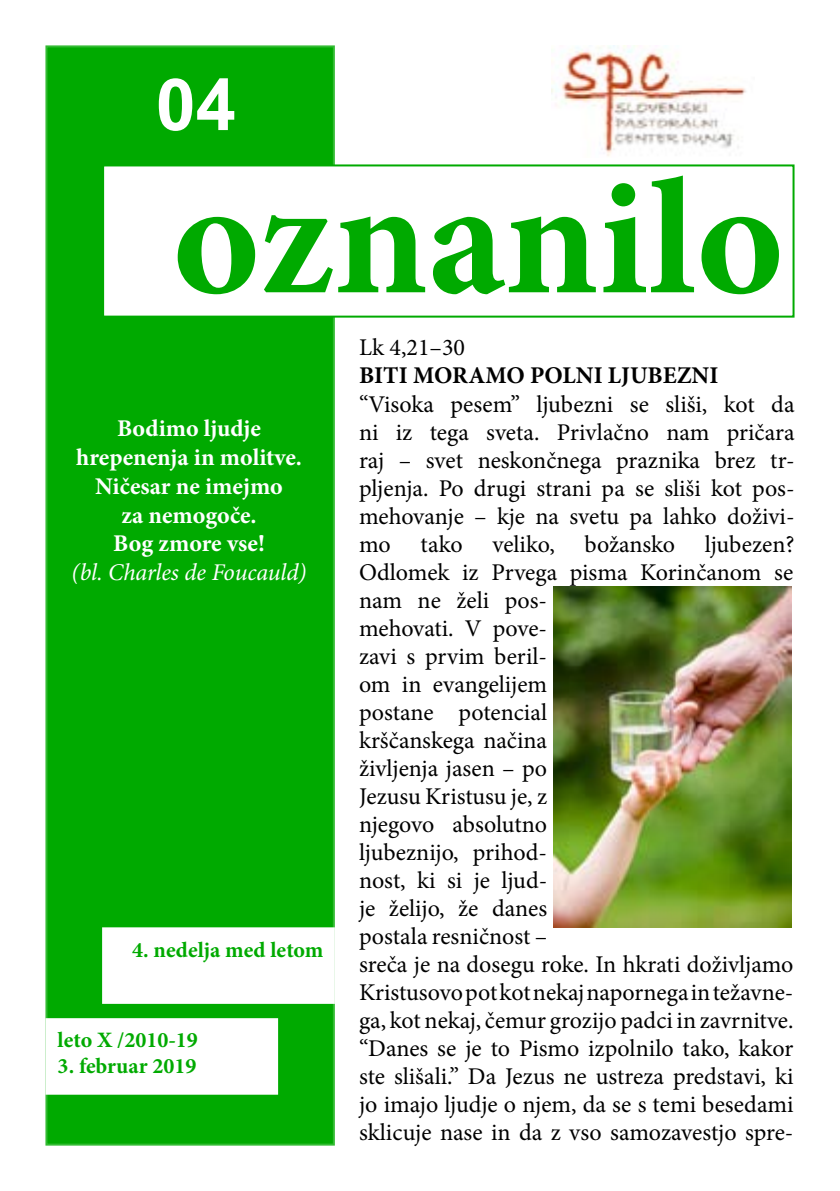
<style>
.page{position:relative;width:840px;height:1191px;background:#fff}
.page>*{position:absolute;margin:0;border:0;box-sizing:border-box;transform-origin:0 0}
.t1{font:700 166px "Minion Pro";color:#0a0}
.t2{font:700 72px "Arial";color:#fff}
.t3{font:24px/28px "Minion Pro";color:#000}
.t4{font:700 24px/28.8px "Minion Pro";color:#fff;text-align:center}
.t5{font:700 24px "Minion Pro";color:#000}
.t6{font:italic 24px "Minion Pro";letter-spacing:-.005em;color:#fff}
.t7{font:700 22px "Minion Pro";color:#0a0}
</style>
<div class="page">
<div style="left:45px;top:45px;width:289px;height:1100px;background:#0a0;border:2px solid #3b3"></div>
<div style="left:102px;top:164px;width:692px;height:154px;background:#fff;border:2px solid #0a0"></div>
<img style="left:551px;top:45px;width:195px;height:111px">
<div style="left:45px;top:1018px;width:233px;height:76px;background:#fff;border:2px solid #fff"></div>
<div style="left:102px;top:927px;width:232px;height:77px;background:#fff;border:2px solid #fff"></div>
<img style="left:553px;top:587px;width:238px;height:340px">
<h2 class="t2" style="left:156px;top:57px;width:82px">04</h2>
<h1 class="t1" style="left:173px;top:122px;width:612px">oznanilo</h1>
<p class="t4" style="left:76px;top:414px;width:227px">Bodimo ljudje hrepenenja in molitve.<br>Ničesar ne imejmo<br>za nemogoče.<br>Bog zmore vse!</p>
<p class="t6" style="left:71px;top:556px;width:236px">(bl. Charles de Foucauld)</p>
<p class="t7" style="left:132px;top:935px;width:193px">4. nedelja med letom</p>
<p class="t7" style="left:58px;top:1024px;width:142px">leto X /2010-19</p>
<p class="t7" style="left:58px;top:1051px;width:140px">3. februar 2019</p>
<p class="t3" style="left:359px;top:334px;width:108px">Lk 4,21–30</p>
<p class="t5" style="left:359px;top:359px;width:361px">BITI MORAMO POLNI LJUBEZNI</p>
<p class="t3" style="left:359px;top:390px;width:437px">“Visoka pesem” ljubezni se sliši, kot da ni iz tega sveta. Privlačno nam pričara raj – svet neskončnega praznika brez tr&shy;pljenja. Po drugi strani pa se sliši kot pos&shy;mehovanje – kje na svetu pa lahko doživi&shy;mo tako veliko, božansko ljubezen?<br>Odlomek iz Prvega pisma Korinčanom se nam ne želi pos-<br>mehovati. V pove-<br>zavi s prvim beril-<br>om in evangelijem<br>postane potencial<br>krščanskega načina<br>življenja jasen – po<br>Jezusu Kristusu je, z<br>njegovo absolutno<br>ljubeznijo, prihod-<br>nost, ki si je ljud-<br>je želijo, že danes<br>postala resničnost –<br>sreča je na dosegu roke. In hkrati doživljamo<br>Kristusovo pot kot nekaj napornega in težavne&shy;ga, kot nekaj, čemur grozijo padci in zavrnitve. “Danes se je to Pismo izpolnilo tako, kakor ste slišali.” Da Jezus ne ustreza predstavi, ki jo imajo ljudje o njem, da se s temi besedami sklicuje nase in da z vso samozavestjo spre-</p>
</div>
